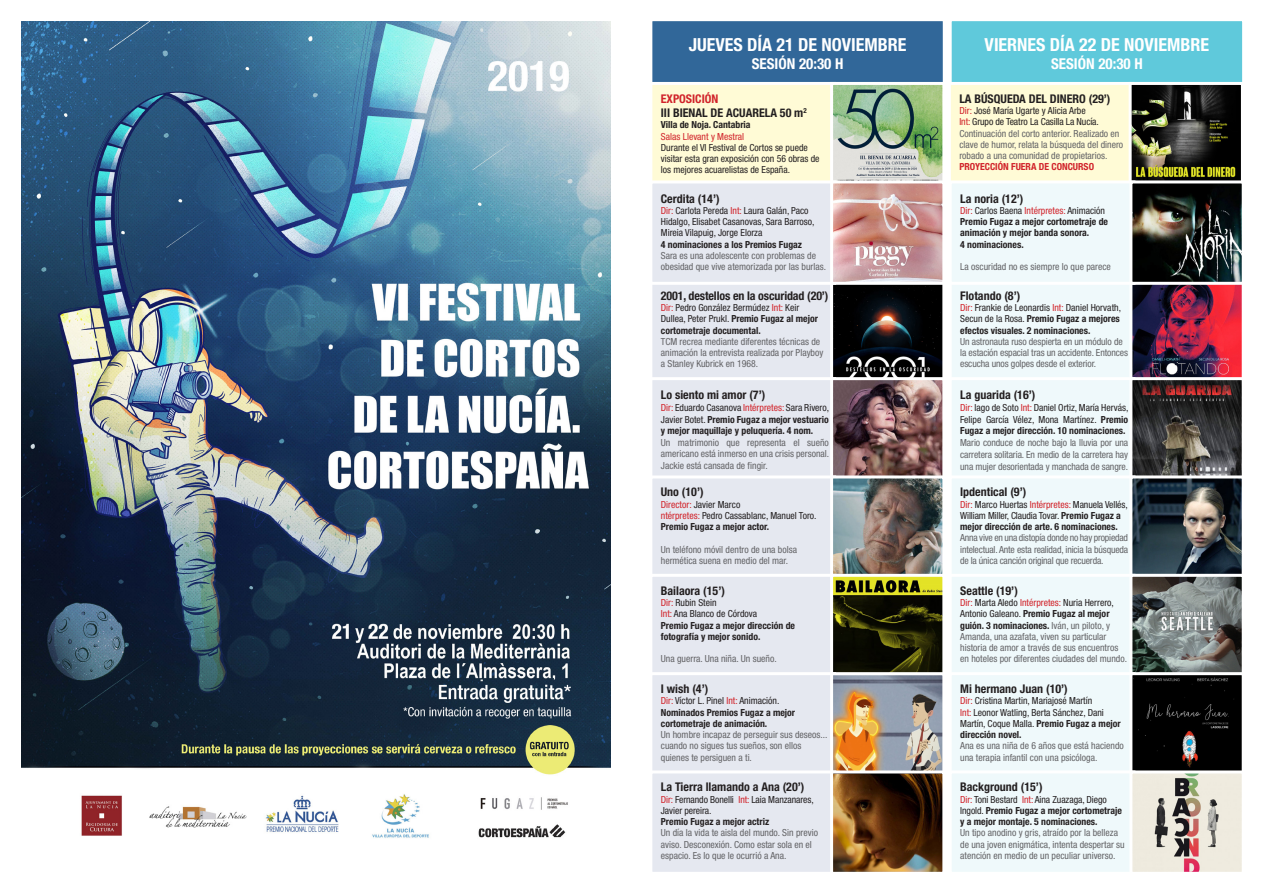
<style>
.page{position:relative;width:1263px;height:893px;background:#fff}
.page>*{position:absolute;margin:0;border:0;box-sizing:border-box;transform-origin:0 0}
.t1{font:700 condensed 18px "Helvetica Neue";color:#fff}
.t2{font:700 condensed 15px "Helvetica Neue";color:#fff}
.t3{font:700 condensed 12px "Helvetica Neue";color:#231f20}
.t4{font:700 condensed 12px "Helvetica Neue";color:#d1232a}
.t5{font:condensed 9.75px/11.2px "Helvetica Neue";color:#636366}
.t6{font:condensed 9.75px/11.2px "Helvetica Neue";color:#231f20}
.t7{font:700 condensed 9.75px/11.2px "Helvetica Neue";color:#231f20}
.t8{font:700 condensed 9.75px "Helvetica Neue";color:#d1232a}
.t9{font:condensed 9.75px "Helvetica Neue";color:#d1232a}
.s1{color:#d1232a}
.s2{font-weight:700}
.s3{font-weight:400;color:#d1232a}
.s4{font-weight:400}
.s5{color:#231f20}
.s6{font-weight:700;color:#231f20}
</style>
<div class="page">
<img style="left:21px;top:21px;width:589px;height:817px">
<img style="left:652px;top:21px;width:591px;height:851px">
<p class="t1" style="left:689px;top:34px;width:219px">JUEVES DÍA 21 DE NOVIEMBRE</p>
<p class="t2" style="left:752px;top:55px;width:93px">SESIÓN 20:30 H</p>
<p class="t4" style="left:661px;top:91px;width:59px">EXPOSICIÓN</p>
<p class="t3" style="left:661px;top:106px;width:147px">III BIENAL DE ACUARELA 50 m<sup>2</sup></p>
<p class="t7" style="left:661px;top:119px;width:91px">Villa de Noja. Cantabria</p>
<p class="t9" style="left:661px;top:131px;width:85px">Salas Llevant y Mestral</p>
<p class="t6" style="left:661px;top:142px;width:160px">Durante el VI Festival de Cortos se puede visitar esta gran exposición con 56 obras de los mejores acuarelistas de España.</p>
<p class="t3" style="left:661px;top:191px;width:60px">Cerdita (14’)</p>
<p class="t6" style="left:661px;top:205px;width:155px"><span class="s1">Dir:</span> Carlota Pereda <span class="s1">Int:</span> Laura Galán, Paco<br>Hidalgo, Elisabet Casanovas, Sara Barroso,<br>Mireia Vilapuig, Jorge Elorza</p>
<p class="t7" style="left:661px;top:238px;width:143px">4 nominaciones a los Premios Fugaz</p>
<p class="t5" style="left:661px;top:250px;width:167px">Sara es una adolescente con problemas de obesidad que vive atemorizada por las burlas.</p>
<p class="t3" style="left:661px;top:288px;width:169px">2001, destellos en la oscuridad (20’)</p>
<p class="t6" style="left:661px;top:302px;width:159px"><span class="s1">Dir:</span> Pedro González Bermúdez <span class="s1">Int:</span> Keir<br>Dullea, Peter Prukl. <span class="s2">Premio Fugaz al mejor cortometraje documental.</span></p>
<p class="t5" style="left:661px;top:336px;width:164px">TCM recrea mediante diferentes técnicas de animación la entrevista realizada por Playboy a Stanley Kubrick en 1968.</p>
<p class="t3" style="left:661px;top:388px;width:106px">Lo siento mi amor (7’)</p>
<p class="t7" style="left:661px;top:402px;width:170px;text-align:justify"><span class="s3">Dir:</span> <span class="s4">Eduardo Casanova</span> <span class="s3">Intérpretes:</span> <span class="s4">Sara Rivero, Javier Botet.</span> Premio Fugaz a mejor vestuario y mejor maquillaje y peluquería. 4 nom.</p>
<p class="t5" style="left:661px;top:436px;width:170px;line-height:11.7px;text-align:justify">Un matrimonio que representa el sueño americano está inmerso en una crisis personal.<br>Jackie está cansada de fingir.</p>
<p class="t3" style="left:661px;top:485px;width:44px">Uno (10’)</p>
<p class="t6" style="left:661px;top:499px;width:81px"><span class="s1">Director:</span> Javier Marco</p>
<p class="t6" style="left:661px;top:510px;width:157px"><span class="s1">ntérpretes:</span> Pedro Cassablanc, Manuel Toro.</p>
<p class="t7" style="left:661px;top:521px;width:110px">Premio Fugaz a mejor actor.</p>
<p class="t5" style="left:661px;top:544px;width:138px">Un teléfono móvil dentro de una bolsa hermética suena en medio del mar.</p>
<p class="t3" style="left:661px;top:583px;width:66px">Bailaora (15’)</p>
<p class="t6" style="left:661px;top:597px;width:57px"><span class="s1">Dir:</span> Rubin Stein</p>
<p class="t6" style="left:661px;top:608px;width:98px"><span class="s1">Int:</span> Ana Blanco de Córdova</p>
<p class="t7" style="left:661px;top:619px;width:136px">Premio Fugaz a mejor dirección de fotografía y mejor sonido.</p>
<p class="t5" style="left:661px;top:653px;width:117px">Una guerra. Una niña. Un sueño.</p>
<p class="t3" style="left:661px;top:682px;width:49px">I wish (4’)</p>
<p class="t6" style="left:661px;top:695px;width:120px"><span class="s1">Dir:</span> Víctor L. Pinel <span class="s1">Int:</span> Animación.</p>
<p class="t7" style="left:661px;top:706px;width:136px">Nominados Premios Fugaz a mejor cortometraje de animación.</p>
<p class="t5" style="left:661px;top:729px;width:168px">Un hombre incapaz de perseguir sus deseos... cuando no sigues tus sueños, son ellos quienes te persiguen a ti.</p>
<p class="t3" style="left:661px;top:780px;width:145px">La Tierra llamando a Ana (20’)</p>
<p class="t6" style="left:661px;top:793px;width:154px"><span class="s1">Dir:</span> Fernando Bonelli <span class="s1">Int:</span> Laia Manzanares,<br>Javier pereira.</p>
<p class="t7" style="left:661px;top:816px;width:110px">Premio Fugaz a mejor actriz</p>
<p class="t5" style="left:661px;top:827px;width:159px">Un día la vida te aisla del mundo. Sin previo aviso. Desconexión. Como estar sola en el espacio. Es lo que le ocurrió a Ana.</p>
<p class="t1" style="left:985px;top:34px;width:226px">VIERNES DÍA 22 DE NOVIEMBRE</p>
<p class="t2" style="left:1051px;top:55px;width:93px">SESIÓN 20:30 H</p>
<p class="t3" style="left:959px;top:91px;width:153px">LA BÚSQUEDA DEL DINERO (29’)</p>
<p class="t6" style="left:959px;top:105px;width:128px"><span class="s1">Dir:</span> José María Ugarte y Alicia Arbe</p>
<p class="t6" style="left:959px;top:116px;width:141px"><span class="s1">Int:</span> Grupo de Teatro La Casilla La Nucía.</p>
<p class="t5" style="left:959px;top:128px;width:165px">Continuación del corto anterior. Realizado en clave de humor, relata la búsqueda del dinero robado a una comunidad de propietarios.</p>
<p class="t8" style="left:959px;top:161px;width:136px">PROYECCIÓN FUERA DE CONCURSO</p>
<p class="t3" style="left:960px;top:191px;width:65px">La noria (12’)</p>
<p class="t6" style="left:960px;top:205px;width:146px"><span class="s1">Dir:</span> Carlos Baena <span class="s1">Intérpretes:</span> Animación</p>
<p class="t7" style="left:960px;top:216px;width:149px">Premio Fugaz a mejor cortometraje de animación y mejor banda sonora.</p>
<p class="t7" style="left:960px;top:238px;width:65px">4 nominaciones.</p>
<p class="t5" style="left:960px;top:261px;width:152px">La oscuridad no es siempre lo que parece</p>
<p class="t3" style="left:960px;top:288px;width:62px">Flotando (8’)</p>
<p class="t7" style="left:960px;top:302px;width:162px"><span class="s3">Dir:</span> <span class="s4">Frankie de Leonardis</span> <span class="s3">Int:</span> <span class="s4">Daniel Horvath,<br>Secun de la Rosa.</span> Premio Fugaz a mejores efectos visuales. 2 nominaciones.</p>
<p class="t5" style="left:960px;top:336px;width:169px">Un astronauta ruso despierta en un módulo de la estación espacial tras un accidente. Entonces escucha unos golpes desde el exterior.</p>
<p class="t3" style="left:960px;top:388px;width:77px">La guarida (16’)</p>
<p class="t6" style="left:960px;top:402px;width:170px;line-height:11.7px;text-align:justify"><span class="s1">Dir:</span> Iago de Soto <span class="s1">Int:</span> Daniel Ortiz, María Hervás, Felipe García Vélez, Mona Martínez. <span class="s2">Premio Fugaz a mejor dirección. 10 nominaciones.</span></p>
<p class="t5" style="left:960px;top:437px;width:169px;line-height:11.7px;text-align:justify">Mario conduce de noche bajo la lluvia por una carretera solitaria. En medio de la carretera hay una mujer desorientada y manchada de sangre.</p>
<p class="t3" style="left:960px;top:485px;width:68px">Ipdentical (9’)</p>
<p class="t6" style="left:960px;top:499px;width:169px"><span class="s1">Dir:</span> Marco Huertas <span class="s1">Intérpretes:</span> Manuela Vellés,<br>William Miller, Claudia Tovar. <span class="s2">Premio Fugaz a mejor dirección de arte. 6 nominaciones.</span></p>
<p class="t5" style="left:960px;top:532px;width:169px;text-align:justify">Anna vive en una distopía donde no hay propiedad intelectual. Ante esta realidad, inicia la búsqueda de la única canción original que recuerda.</p>
<p class="t3" style="left:960px;top:583px;width:59px">Seattle (19’)</p>
<p class="t5" style="left:960px;top:597px;width:168px"><span class="s1">Dir:</span> <span class="s5">Marta Aledo</span> <span class="s1">Intérpretes:</span> <span class="s5">Nuria Herrero, Antonio Galeano.</span> <span class="s6">Premio Fugaz al mejor guión. 3 nominaciones.</span> Iván, un piloto, y Amanda, una azafata, viven su particular historia de amor a través de sus encuentros en hoteles por diferentes ciudades del mundo.</p>
<p class="t3" style="left:960px;top:682px;width:109px">Mi hermano Juan (10’)</p>
<p class="t6" style="left:960px;top:695px;width:134px"><span class="s1">Dir:</span> Cristina Martin, Mariajosé Martín</p>
<p class="t6" style="left:960px;top:706px;width:162px"><span class="s1">Int:</span> Leonor Watling, Berta Sánchez, Dani<br>Martín, Coque Malla. <span class="s2">Premio Fugaz a mejor dirección novel.</span></p>
<p class="t5" style="left:960px;top:740px;width:165px">Ana es una niña de 6 años que está haciendo una terapia infantil con una psicóloga.</p>
<p class="t3" style="left:960px;top:780px;width:84px">Background (15’)</p>
<p class="t7" style="left:960px;top:793px;width:163px"><span class="s3">Dir:</span> <span class="s4">Toni Bestard</span> <span class="s3">Int:</span> <span class="s4">Aina Zuazaga, Diego<br>Ingold.</span> Premio Fugaz a mejor cortometraje y a mejor montaje. 5 nominaciones.</p>
<p class="t5" style="left:960px;top:827px;width:166px">Un tipo anodino y gris, atraído por la belleza de una joven enigmática, intenta despertar su atención en medio de un peculiar universo.</p>
</div>
